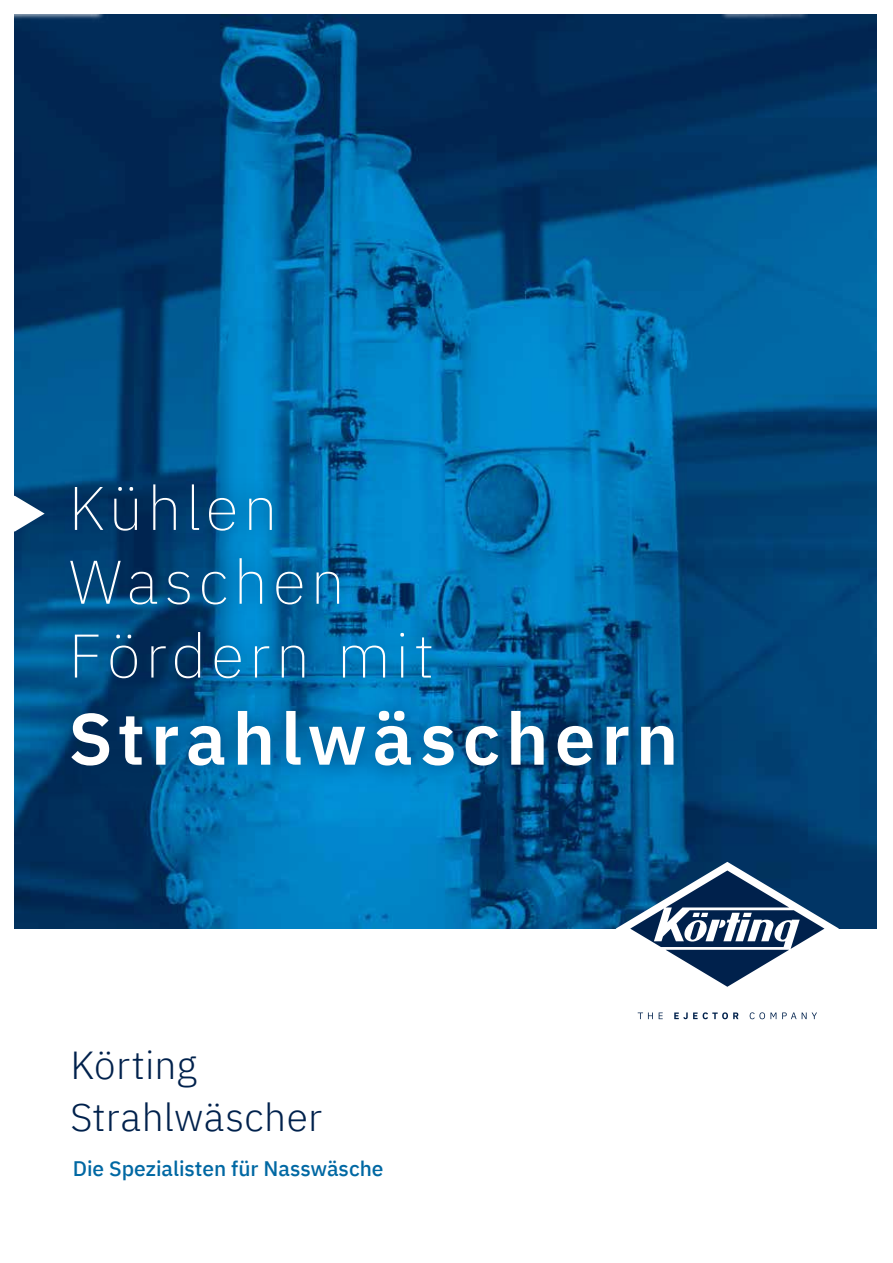
<style>
.page{position:relative;width:893px;height:1263px;background:#fff}
.page>*{position:absolute;margin:0;border:0;box-sizing:border-box;transform-origin:0 0}
.t1{font:600 72.6px "IBM Plex Sans";letter-spacing:.08em;color:#fff}
.t2{font:200 61.5px/73.8px "IBM Plex Sans";letter-spacing:.075em;color:#fff}
.t3{font:300 39px/52.1px "IBM Plex Sans";letter-spacing:.01em;color:#00214c}
.t4{font:500 21px "IBM Plex Sans";color:#0068a3}
</style>
<div class="page">
<img style="left:15px;top:15px;width:861px;height:914px">
<div style="left:49px;top:464px;width:648px;height:325px;background:#00214c;opacity:.75"></div>
<svg style="left:15px;top:496px;width:30px;height:35px"></svg>
<svg style="left:616px;top:862px;width:223px;height:125px"></svg>
<svg style="left:638px;top:1012px;width:179px;height:7px"></svg>
<h2 class="t2" style="left:68px;top:466px;width:367px">Kühlen<br>Waschen<br>Fördern mit</h2>
<h1 class="t1" style="left:68px;top:682px;width:611px">Strahlwäschern</h1>
<h3 class="t3" style="left:71px;top:1036px;width:253px">Körting<br>Strahlwäscher</h3>
<p class="t4" style="left:73px;top:1152px;width:312px">Die Spezialisten für Nasswäsche</p>
</div>
